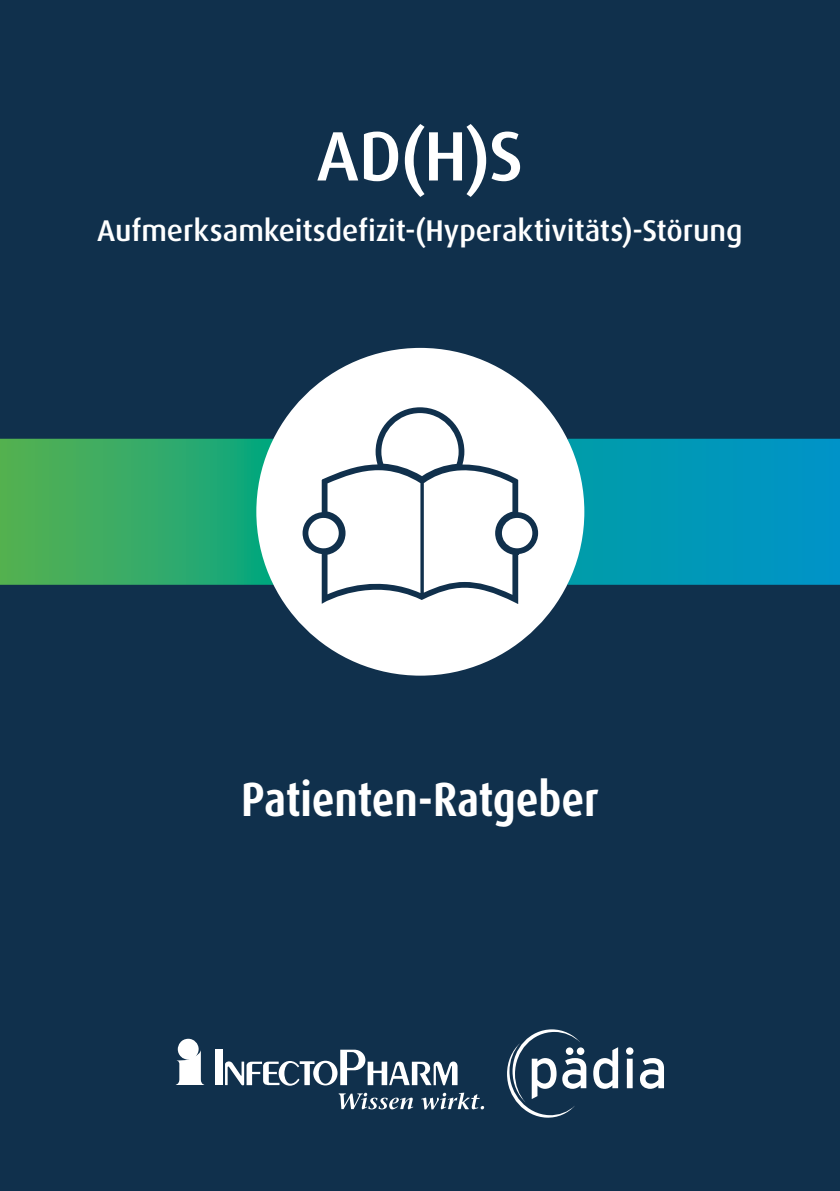
<style>
.page{position:relative;width:840px;height:1191px;background:#fff}
.page>*{position:absolute;margin:0;border:0;box-sizing:border-box;transform-origin:0 0}
.t1{font:500 70px "Dax OT";color:#fff}
.t2{font:700 condensed 48px "Dax OT";letter-spacing:-.005em;color:#fff}
.t3{font:500 30px "Dax OT";letter-spacing:-.005em;color:#fff}
</style>
<div class="page">
<div style="left:0;top:0;width:839px;height:1191px;background:#10304c"></div>
<svg style="left:507px;top:1029px;width:156px;height:89px"></svg>
<svg style="left:338px;top:1092px;width:75px;height:17px"></svg>
<svg style="left:421px;top:1092px;width:63px;height:17px"></svg>
<div style="left:178px;top:1038px;width:20px;height:21px;background:#fff;border-radius:50%"></div>
<svg style="left:175px;top:1049px;width:30px;height:36px"></svg>
<div style="left:215px;top:1049px;width:7px;height:36px;background:#fff"></div>
<svg style="left:225px;top:1049px;width:232px;height:37px"></svg>
<svg style="left:0;top:439px;width:255px;height:146px;background:#36ab65"></svg>
<svg style="left:585px;top:439px;width:254px;height:146px;background:#0097b9"></svg>
<svg style="left:255px;top:347px;width:330px;height:329px;fill:#fff"></svg>
<h1 class="t1" style="left:316px;top:112px;width:208px">AD(H)S</h1>
<p class="t3" style="left:97px;top:211px;width:646px">Aufmerksamkeitsdefizit-(Hyperaktivitäts)-Störung</p>
<h2 class="t2" style="left:241px;top:768px;width:359px">Patienten-Ratgeber</h2>
</div>
